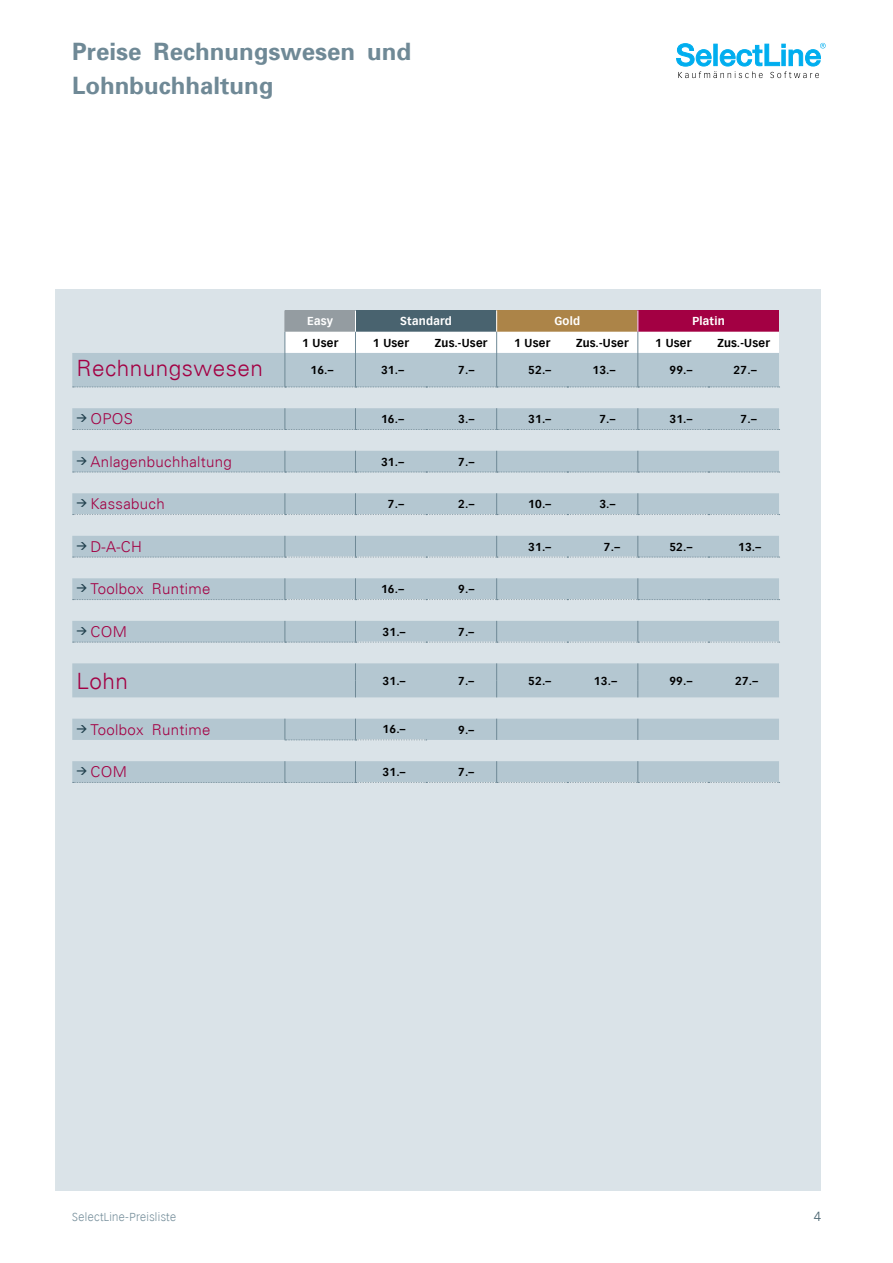
<style>
.page{position:relative;width:893px;height:1263px;background:#fff}
.page>*{position:absolute;margin:0;border:0;box-sizing:border-box;transform-origin:0 0}
.t1{font:700 24px/34.5px "Univers";color:#6f8996}
.t2{font:300 22.5px "Univers";letter-spacing:.02em;color:#a30043}
.t3{font:300 15px "Univers";letter-spacing:.02em;color:#a30043}
.t4{font:300 13.5px "Univers";color:#49636f}
.t5{font:700 11.25px "Vectora LH";letter-spacing:.02em;color:#000}
.t6{font:700 11.25px "Vectora LH";letter-spacing:.02em;color:#fff}
.t7{font:300 11.25px "Vectora LH";letter-spacing:.03em;color:#6f8996}
</style>
<div class="page">
<div style="left:55px;top:289px;width:766px;height:902px;background:#dae3e8"></div>
<svg style="left:676px;top:43px;width:150px;height:35px"></svg>
<svg style="left:72px;top:353px;width:707px;height:429px"></svg>
<svg style="left:355px;top:663px;width:1px;height:34px"></svg>
<svg style="left:496px;top:663px;width:1px;height:34px"></svg>
<svg style="left:637px;top:663px;width:1px;height:34px"></svg>
<svg style="left:496px;top:719px;width:1px;height:21px"></svg>
<svg style="left:73px;top:310px;width:707px;height:78px"></svg>
<svg style="left:637px;top:719px;width:1px;height:21px"></svg>
<svg style="left:73px;top:493px;width:707px;height:22px;background:#b4c7d0"></svg>
<svg style="left:73px;top:408px;width:707px;height:22px;background:#b2c5cf"></svg>
<svg style="left:73px;top:451px;width:707px;height:22px;background:#b3c6d0"></svg>
<svg style="left:73px;top:621px;width:707px;height:22px;background:#b4c6d0"></svg>
<div style="left:285px;top:719px;width:142px;height:21px;background:#b4c7d1"></div>
<div style="left:73px;top:761px;width:707px;height:22px;background:#b4c7d1"></div>
<svg style="left:73px;top:578px;width:707px;height:22px;background:#b3c6d0"></svg>
<svg style="left:73px;top:536px;width:707px;height:22px;background:#b4c6d0"></svg>
<h1 class="t1" style="left:72px;top:33px;width:340px">Preise Rechnungswesen und<br>Lohnbuchhaltung</h1>
<p class="t6" style="left:307px;top:315px;width:27px">Easy</p>
<p class="t6" style="left:400px;top:315px;width:53px">Standard</p>
<p class="t6" style="left:554px;top:315px;width:27px">Gold</p>
<p class="t6" style="left:692px;top:315px;width:34px">Platin</p>
<p class="t5" style="left:302px;top:336px;width:38px">1 User</p>
<p class="t5" style="left:373px;top:336px;width:38px">1 User</p>
<p class="t5" style="left:435px;top:336px;width:54px">Zus.-User</p>
<p class="t5" style="left:514px;top:336px;width:38px">1 User</p>
<p class="t5" style="left:576px;top:336px;width:54px">Zus.-User</p>
<p class="t5" style="left:655px;top:336px;width:38px">1 User</p>
<p class="t5" style="left:717px;top:336px;width:54px">Zus.-User</p>
<h2 class="t2" style="left:77px;top:355px;width:188px">Rechnungswesen</h2>
<p class="t5" style="left:310px;top:363px;width:25px">16.–</p>
<p class="t5" style="left:381px;top:363px;width:25px">31.–</p>
<p class="t5" style="left:458px;top:363px;width:18px">7.–</p>
<p class="t5" style="left:528px;top:363px;width:25px">52.–</p>
<p class="t5" style="left:592px;top:363px;width:25px">13.–</p>
<p class="t5" style="left:669px;top:363px;width:25px">99.–</p>
<p class="t5" style="left:734px;top:363px;width:25px">27.–</p>
<h3 class="t3" style="left:77px;top:410px;width:58px"><sup>&gt;</sup> OPOS</h3>
<p class="t5" style="left:381px;top:412px;width:25px">16.–</p>
<p class="t5" style="left:458px;top:412px;width:18px">3.–</p>
<p class="t5" style="left:528px;top:412px;width:25px">31.–</p>
<p class="t5" style="left:599px;top:412px;width:18px">7.–</p>
<p class="t5" style="left:669px;top:412px;width:25px">31.–</p>
<p class="t5" style="left:740px;top:412px;width:18px">7.–</p>
<h3 class="t3" style="left:77px;top:452px;width:157px"><sup>&gt;</sup> Anlagenbuchhaltung</h3>
<p class="t5" style="left:381px;top:455px;width:25px">31.–</p>
<p class="t5" style="left:458px;top:455px;width:18px">7.–</p>
<h3 class="t3" style="left:77px;top:495px;width:90px"><sup>&gt;</sup> Kassabuch</h3>
<p class="t5" style="left:388px;top:497px;width:18px">7.–</p>
<p class="t5" style="left:458px;top:497px;width:18px">2.–</p>
<p class="t5" style="left:528px;top:497px;width:25px">10.–</p>
<p class="t5" style="left:599px;top:497px;width:18px">3.–</p>
<h3 class="t3" style="left:77px;top:537px;width:67px"><sup>&gt;</sup> D-A-CH</h3>
<p class="t5" style="left:528px;top:540px;width:25px">31.–</p>
<p class="t5" style="left:604px;top:540px;width:18px">7.–</p>
<p class="t5" style="left:669px;top:540px;width:25px">52.–</p>
<p class="t5" style="left:738px;top:540px;width:25px">13.–</p>
<h3 class="t3" style="left:77px;top:580px;width:135px"><sup>&gt;</sup> Toolbox Runtime</h3>
<p class="t5" style="left:381px;top:582px;width:25px">16.–</p>
<p class="t5" style="left:458px;top:582px;width:18px">9.–</p>
<h3 class="t3" style="left:77px;top:622px;width:52px"><sup>&gt;</sup> COM</h3>
<p class="t5" style="left:383px;top:625px;width:25px">31.–</p>
<p class="t5" style="left:458px;top:625px;width:18px">7.–</p>
<h2 class="t2" style="left:77px;top:667px;width:53px">Lohn</h2>
<p class="t5" style="left:383px;top:674px;width:25px">31.–</p>
<p class="t5" style="left:458px;top:674px;width:18px">7.–</p>
<p class="t5" style="left:528px;top:674px;width:25px">52.–</p>
<p class="t5" style="left:594px;top:674px;width:25px">13.–</p>
<p class="t5" style="left:669px;top:674px;width:25px">99.–</p>
<p class="t5" style="left:735px;top:674px;width:25px">27.–</p>
<h3 class="t3" style="left:77px;top:720px;width:135px"><sup>&gt;</sup> Toolbox Runtime</h3>
<p class="t5" style="left:383px;top:723px;width:25px">16.–</p>
<p class="t5" style="left:458px;top:723px;width:18px">9.–</p>
<h3 class="t3" style="left:77px;top:763px;width:52px"><sup>&gt;</sup> COM</h3>
<p class="t5" style="left:383px;top:765px;width:25px">31.–</p>
<p class="t5" style="left:458px;top:765px;width:18px">7.–</p>
<p class="t7" style="left:72px;top:1210px;width:105px">SelectLine-Preisliste</p>
<p class="t4" style="left:814px;top:1208px;width:9px">4</p>
</div>
